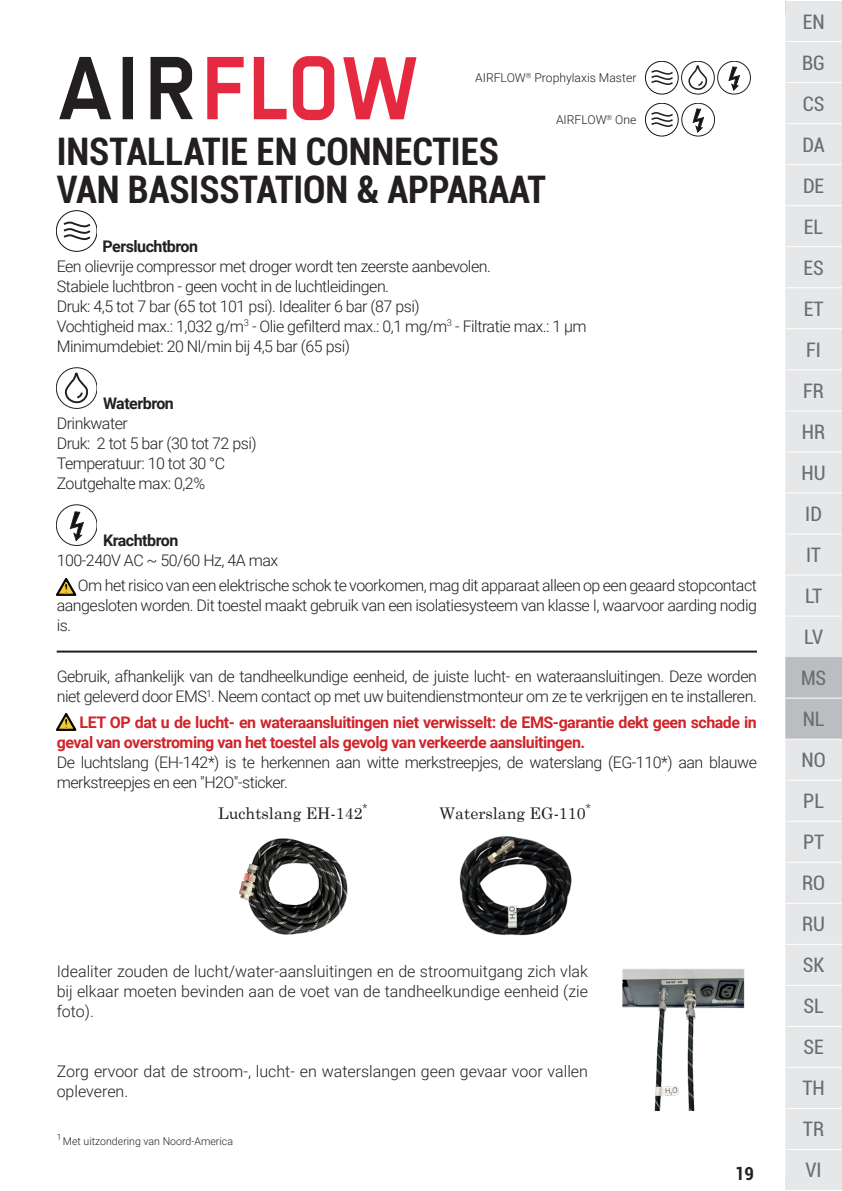
<style>
.page{position:relative;width:842px;height:1191px;background:#fff}
.page>*{position:absolute;margin:0;border:0;box-sizing:border-box;transform-origin:0 0}
._01_TITRE_Main{font:700 condensed 38px/38px "Roboto";color:#231f20}
.t1{font:condensed 20px/41px "Roboto";color:#6c6d70}
.t2{font:700 condensed 18px "Roboto";color:#231f20}
.t3{font:300 16px/20px "Roboto";letter-spacing:-.03em;color:#231f20;text-align:justify}
.t4{font:700 16px/20px "Roboto";letter-spacing:-.03em;color:#d1232a}
.t5{font:300 16px/20px "Roboto";color:#231f20}
.t6{font:16px "Century Schoolbook";color:#231f20}
.t7{font:700 16px "Roboto";letter-spacing:-.03em;color:#231f20}
.t8{font:300 12.2px "Roboto";color:#231f20}
.t9{font:300 10.6px "Roboto";color:#231f20}
.t10{font:300 8.6px "Roboto";color:#231f20}
</style>
<div class="page">
<div style="left:785px;top:1px;width:57px;height:1189px;background:#e6e7e9"></div>
<div style="left:785px;top:657px;width:57px;height:81px;background:#bcbdc0"></div>
<hr style="left:785px;top:41px;width:57px;height:1px;background:#fff">
<hr style="left:785px;top:123px;width:57px;height:1px;background:#fff">
<hr style="left:785px;top:164px;width:57px;height:1px;background:#fff">
<hr style="left:785px;top:205px;width:57px;height:1px;background:#fff">
<hr style="left:785px;top:246px;width:57px;height:1px;background:#fff">
<hr style="left:785px;top:287px;width:57px;height:1px;background:#fff">
<hr style="left:785px;top:328px;width:57px;height:1px;background:#fff">
<hr style="left:785px;top:369px;width:57px;height:1px;background:#fff">
<hr style="left:785px;top:410px;width:57px;height:1px;background:#fff">
<hr style="left:785px;top:451px;width:57px;height:1px;background:#fff">
<hr style="left:785px;top:492px;width:57px;height:1px;background:#fff">
<hr style="left:785px;top:533px;width:57px;height:1px;background:#fff">
<hr style="left:785px;top:574px;width:57px;height:1px;background:#fff">
<hr style="left:785px;top:615px;width:57px;height:1px;background:#fff">
<hr style="left:785px;top:697px;width:57px;height:1px;background:#fff">
<hr style="left:785px;top:779px;width:57px;height:1px;background:#fff">
<hr style="left:785px;top:820px;width:57px;height:1px;background:#fff">
<hr style="left:785px;top:861px;width:57px;height:1px;background:#fff">
<hr style="left:785px;top:902px;width:57px;height:1px;background:#fff">
<hr style="left:785px;top:943px;width:57px;height:1px;background:#fff">
<hr style="left:785px;top:985px;width:57px;height:1px;background:#fff">
<hr style="left:785px;top:1026px;width:57px;height:1px;background:#fff">
<hr style="left:785px;top:1067px;width:57px;height:1px;background:#fff">
<hr style="left:785px;top:1108px;width:57px;height:1px;background:#fff">
<hr style="left:785px;top:1149px;width:57px;height:1px;background:#fff">
<hr style="left:785px;top:82px;width:57px;height:1px;background:#fff">
<hr style="left:785px;top:738px;width:57px;height:1px;background:#fff">
<svg style="left:59px;top:57px;width:134px;height:62px"></svg>
<svg style="left:207px;top:57px;width:37px;height:62px"></svg>
<svg style="left:293px;top:57px;width:41px;height:63px"></svg>
<svg style="left:343px;top:57px;width:73px;height:62px"></svg>
<svg style="left:254px;top:57px;width:33px;height:62px"></svg>
<hr style="left:57px;top:650px;width:700px;height:2px;background:#231f20">
<div style="left:57px;top:210px;width:40px;height:41px;border:1px solid #101315;border-radius:50%"></div>
<svg style="left:61px;top:221px;width:32px;height:21px"></svg>
<div style="left:57px;top:367px;width:40px;height:41px;border:1px solid #231f20;border-radius:50%"></div>
<svg style="left:63px;top:371px;width:26px;height:33px"></svg>
<div style="left:57px;top:504px;width:40px;height:41px;border:1px solid #231f20;border-radius:50%"></div>
<svg style="left:70px;top:511px;width:14px;height:30px"></svg>
<svg style="left:56px;top:578px;width:20px;height:17px"></svg>
<svg style="left:56px;top:713px;width:20px;height:17px"></svg>
<img style="left:239px;top:838px;width:109px;height:97px">
<img style="left:459px;top:836px;width:113px;height:100px">
<img style="left:623px;top:969px;width:122px;height:141px">
<div style="left:645px;top:61px;width:33px;height:33px;border:1px solid #101315;border-radius:50%"></div>
<svg style="left:651px;top:69px;width:24px;height:17px"></svg>
<div style="left:681px;top:61px;width:33px;height:33px;border:1px solid #231f20;border-radius:50%"></div>
<svg style="left:687px;top:64px;width:21px;height:27px"></svg>
<div style="left:717px;top:61px;width:34px;height:33px;border:1px solid #231f20;border-radius:50%"></div>
<svg style="left:729px;top:67px;width:11px;height:24px"></svg>
<div style="left:645px;top:103px;width:33px;height:33px;border:1px solid #101315;border-radius:50%"></div>
<svg style="left:651px;top:111px;width:24px;height:17px"></svg>
<div style="left:682px;top:103px;width:33px;height:33px;border:1px solid #231f20;border-radius:50%"></div>
<svg style="left:693px;top:109px;width:11px;height:24px"></svg>
<p class="t8" style="left:475px;top:69px;width:163px">AIRFLOW<sup>®</sup> Prophylaxis Master</p>
<p class="t8" style="left:556px;top:111px;width:82px">AIRFLOW<sup>®</sup> One</p>
<p class="_01_TITRE_Main" style="left:57px;top:131px;width:491px">INSTALLATIE EN CONNECTIES<br>VAN BASISSTATION &amp; APPARAAT</p>
<p class="t7" style="left:102px;top:235px;width:97px">Persluchtbron</p>
<p class="t3" style="left:57px;top:255px;width:436px">Een olievrije compressor met droger wordt ten zeerste aanbevolen.</p>
<p class="t3" style="left:57px;top:275px;width:334px">Stabiele luchtbron - geen vocht in de luchtleidingen.</p>
<p class="t3" style="left:57px;top:295px;width:364px">Druk: 4,5 tot 7 bar (65 tot 101 psi). Idealiter 6 bar (87 psi)</p>
<p class="t3" style="left:57px;top:315px;width:532px">Vochtigheid max.: 1,032 g/m<sup>3</sup> - Olie gefilterd max.: 0,1 mg/m<sup>3</sup> - Filtratie max.: 1 μm</p>
<p class="t3" style="left:57px;top:335px;width:295px">Minimumdebiet: 20 Nl/min bij 4,5 bar (65 psi)</p>
<p class="t7" style="left:103px;top:392px;width:72px">Waterbron</p>
<p class="t3" style="left:57px;top:412px;width:73px">Drinkwater</p>
<p class="t3" style="left:57px;top:432px;width:202px">Druk: 2 tot 5 bar (30 tot 72 psi)</p>
<p class="t3" style="left:57px;top:452px;width:170px">Temperatuur: 10 tot 30 °C</p>
<p class="t3" style="left:57px;top:472px;width:150px">Zoutgehalte max: 0,2%</p>
<p class="t7" style="left:103px;top:529px;width:77px">Krachtbron</p>
<p class="t3" style="left:57px;top:549px;width:223px">100-240V AC ~ 50/60 Hz, 4A max</p>
<p class="t3" style="left:57px;top:575px;width:702px;text-indent:21px">Om het risico van een elektrische schok te voorkomen, mag dit apparaat alleen op een geaard stopcontact aangesloten worden. Dit toestel maakt gebruik van een isolatiesysteem van klasse I, waarvoor aarding nodig is.</p>
<p class="t3" style="left:57px;top:665px;width:702px">Gebruik, afhankelijk van de tandheelkundige eenheid, de juiste lucht- en wateraansluitingen. Deze worden niet geleverd door EMS<sup>1</sup>. Neem contact op met uw buitendienstmonteur om ze te verkrijgen en te installeren.</p>
<p class="t4" style="left:57px;top:711px;width:702px;text-indent:23px">LET OP dat u de lucht- en wateraansluitingen niet verwisselt: de EMS-garantie dekt geen schade in geval van overstroming van het toestel als gevolg van verkeerde aansluitingen.</p>
<p class="t3" style="left:57px;top:751px;width:702px">De luchtslang (EH-142*) is te herkennen aan witte merkstreepjes, de waterslang (EG-110*) aan blauwe merkstreepjes en een "H2O"-sticker.</p>
<p class="t6" style="left:218px;top:799px;width:151px">Luchtslang EH-142<sup>*</sup></p>
<p class="t6" style="left:440px;top:799px;width:153px">Waterslang EG-110<sup>*</sup></p>
<p class="t3" style="left:57px;top:961px;width:533px">Idealiter zouden de lucht/water-aansluitingen en de stroomuitgang zich vlak bij elkaar moeten bevinden aan de voet van de tandheelkundige eenheid (zie foto).</p>
<p class="t5" style="left:57px;top:1061px;width:533px">Zorg ervoor dat de stroom-, lucht- en waterslangen geen gevaar voor vallen opleveren.</p>
<p class="t10" style="left:57px;top:1131px;width:6px">1</p>
<p class="t9" style="left:63px;top:1134px;width:172px">Met uitzondering van Noord-America</p>
<p class="t2" style="left:735px;top:1161px;width:20px">19</p>
<p class="t1" style="left:801px;top:1px;width:27px">EN<br>BG<br>CS<br>DA<br>DE<br>EL<br>ES<br>ET<br>FI<br>FR<br>HR<br>HU<br>ID<br>IT<br>LT<br>LV<br>MS<br>NL<br>NO<br>PL<br>PT<br>RO<br>RU<br>SK<br>SL<br>SE<br>TH<br>TR<br>VI</p>
</div>
